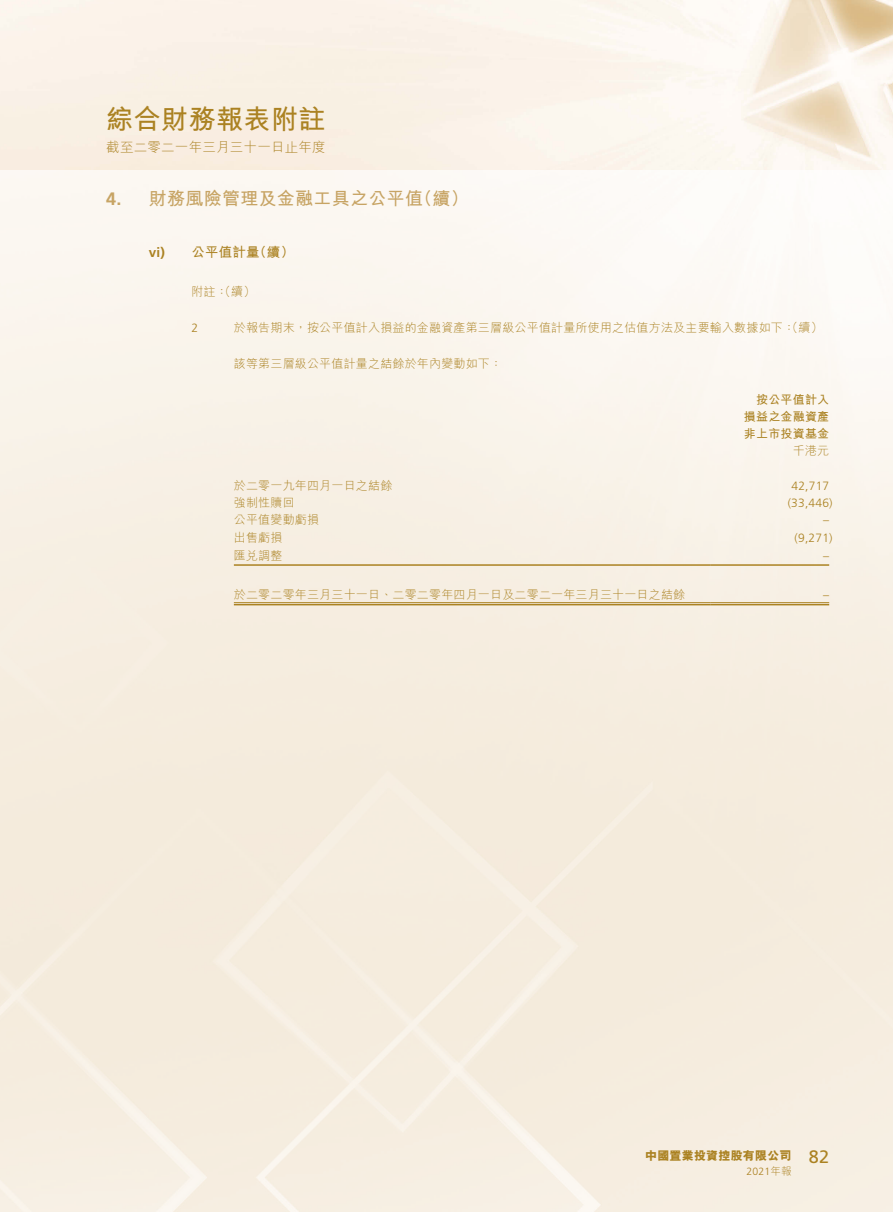
<style>
.page{position:relative;width:893px;height:1212px;background:#fff}
.page>*{position:absolute;margin:0;border:0;box-sizing:border-box;transform-origin:0 0}
.t1{font:700 27px "M Hei HK";letter-spacing:.015em;color:#ab8222}
.t2{font:700 18px "M Hei HK";letter-spacing:.015em;color:#c7a464}
.t3{font:18px "Frutiger LT Std";color:#ab8222}
.t4{font:700 18px "Frutiger LT Std";color:#c7a464}
.t5{font:300 13.5px "M Hei HK";letter-spacing:.015em;color:#ab8222}
.t6{font:700 13.5px "M Hei HK";letter-spacing:.015em;color:#ab8222}
.t7{font:700 13.5px "Frutiger LT Std";color:#ab8222}
.t8{font:300 12px "M Hei HK";letter-spacing:.015em;color:#ab8222}
.t9{font:300 12px "Frutiger LT Std";letter-spacing:.015em;color:#ab8222}
.t10{font:700 12px/17.2px "M Hei HK";letter-spacing:.015em;color:#ab8222;text-align:justify}
.t11{font:800 12px "M Hei HK";letter-spacing:.02em;color:#ab8222}
.t12{font:300 10.5px "Frutiger LT Std";color:#ab8222}
.s1{font-family:"M Hei HK"}
</style>
<div class="page">
<div style="left:0;top:170px;width:893px;height:1042px;background:linear-gradient(to bottom,#fbf6ef,#f3e9d9)"></div>
<hr style="left:234px;top:564px;width:476px;height:2px;background:#ab8222">
<hr style="left:710px;top:564px;width:119px;height:2px;background:#ab8222">
<hr style="left:234px;top:602px;width:476px;height:1px;background:#ab8222">
<hr style="left:234px;top:604px;width:476px;height:1px;background:#ab8222">
<hr style="left:710px;top:602px;width:119px;height:1px;background:#ab8222">
<hr style="left:710px;top:604px;width:119px;height:1px;background:#ab8222">
<h1 class="t1" style="left:106px;top:99px;width:221px">綜合財務報表附註</h1>
<p class="t5" style="left:106px;top:138px;width:221px">截至二零二一年三月三十一日止年度</p>
<h2 class="t4" style="left:106px;top:188px;width:17px">4.</h2>
<h2 class="t2" style="left:149px;top:185px;width:276px">財務風險管理及金融工具之公平值</h2>
<h2 class="t2" style="left:414px;top:185px;width:56px">（續(</h2>
<p class="t7" style="left:149px;top:245px;width:18px">vi)</p>
<p class="t6" style="left:191px;top:242px;width:70px">公平值計量</p>
<p class="t6" style="left:253px;top:242px;width:42px">（續(</p>
<p class="t8" style="left:191px;top:284px;width:66px">附註（：續(</p>
<p class="t8" style="left:234px;top:320px;width:590px">於報告期末，按公平值計入損益的金融資產第三層級公平值計量所使用之估值方法及主要輸入數據如下（：續(</p>
<p class="t9" style="left:191px;top:321px;width:8px">2</p>
<p class="t8" style="left:234px;top:356px;width:270px">該等第三層級公平值計量之結餘於年內變動如下：</p>
<p class="t8" style="left:234px;top:477px;width:160px">於二零一九年四月一日之結餘</p>
<p class="t8" style="left:234px;top:494px;width:62px">強制性贖回</p>
<p class="t8" style="left:234px;top:512px;width:87px">公平值變動虧損</p>
<p class="t8" style="left:234px;top:530px;width:50px">出售虧損</p>
<p class="t8" style="left:234px;top:547px;width:50px">匯兌調整</p>
<p class="t8" style="left:234px;top:586px;width:453px">於二零二零年三月三十一日、二零二零年四月一日及二零二一年三月三十一日之結餘</p>
<p class="t10" style="left:744px;top:390px;width:87px;text-indent:12px">按公平值計入損益之金融資產非上市投資基金</p>
<p class="t8" style="left:793px;top:443px;width:38px">千港元</p>
<p class="t9" style="left:791px;top:479px;width:39px">42,717</p>
<p class="t9" style="left:788px;top:496px;width:46px">)33,446(</p>
<p class="t9" style="left:823px;top:513px;width:7px">–</p>
<p class="t9" style="left:795px;top:531px;width:39px">)9,271(</p>
<p class="t9" style="left:823px;top:549px;width:7px">–</p>
<p class="t9" style="left:823px;top:588px;width:7px">–</p>
<p class="t11" style="left:645px;top:1147px;width:148px">中國置業投資控股有限公司</p>
<p class="t12" style="left:746px;top:1165px;width:47px">2021<span class="s1">年報</span></p>
<h2 class="t3" style="left:809px;top:1146px;width:22px">82</h2>
</div>
